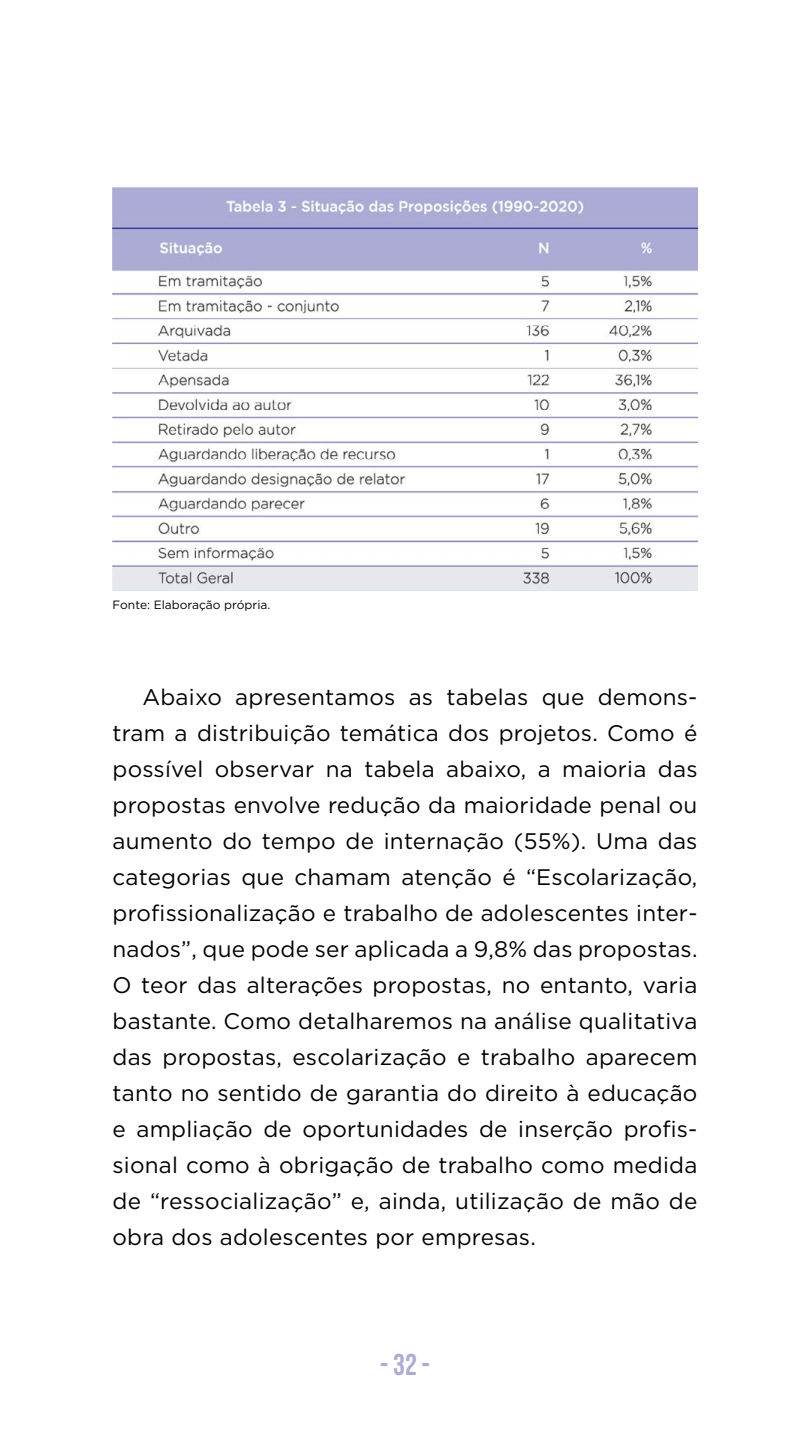
<style>
.page{position:relative;width:810px;height:1440px;background:#fff}
.page>*{position:absolute;margin:0;border:0;box-sizing:border-box;transform-origin:0 0}
.t1{font:30px "Bebas Neue";color:#acabd6}
.t2{font:22.5px/36px "Gotham";letter-spacing:.01em;color:#000;text-align:justify}
.t3{font:12px "Gotham";color:#000}
</style>
<div class="page">
<img style="left:112px;top:188px;width:585px;height:403px">
<p class="t3" style="left:112px;top:597px;width:159px">Fonte: Elaboração própria.</p>
<p class="t2" style="left:113px;top:679px;width:587px;text-indent:30px">Abaixo apresentamos as tabelas que demons&shy;tram a distribuição temática dos projetos. Como é possível observar na tabela abaixo, a maioria das propostas envolve redução da maioridade penal ou aumento do tempo de internação (55%). Uma das categorias que chamam atenção é “Escolarização, profissionalização e trabalho de adolescentes inter&shy;nados”, que pode ser aplicada a 9,8% das propostas.<br>O teor das alterações propostas, no entanto, varia bastante. Como detalharemos na análise qualitativa das propostas, escolarização e trabalho aparecem tanto no sentido de garantia do direito à educação e ampliação de oportunidades de inserção profis&shy;sional como à obrigação de trabalho como medida de “ressocialização” e, ainda, utilização de mão de obra dos adolescentes por empresas.</p>
<h1 class="t1" style="left:380px;top:1347px;width:51px">- 32 -</h1>
</div>
